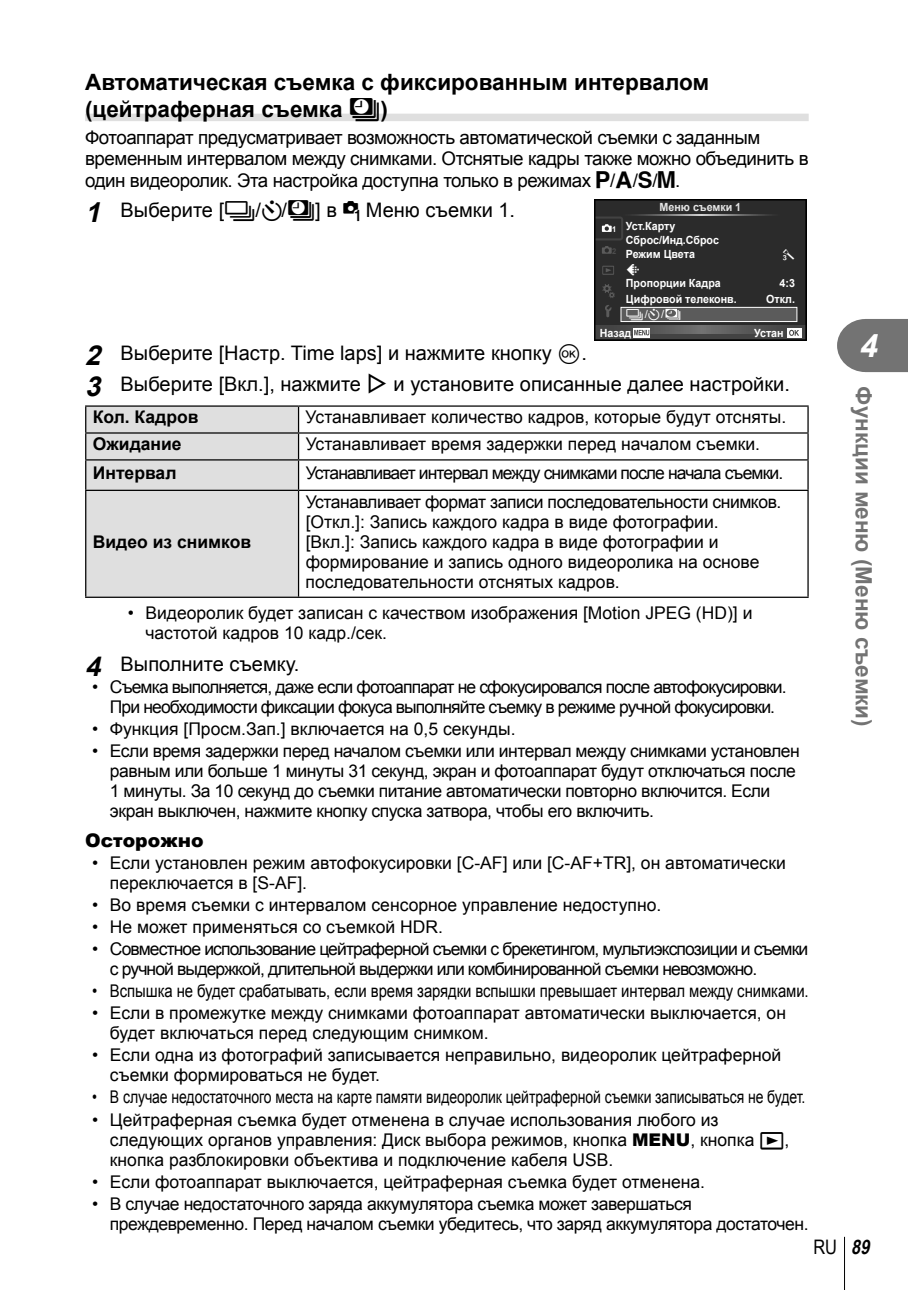
<style>
.page{position:relative;width:908px;height:1290px;background:#fff}
.page>*{position:absolute;margin:0;border:0;box-sizing:border-box;transform-origin:0 0}
.t1{font:italic 700 32.5px "Arial";color:#fff}
.t2{font:700 22.5px/27px "Arial";color:#000}
.t3{font:700 22.5px "Arial";color:#737373}
.t4{font:20px/31px "Arial";color:#000}
.t5{font:20px "Arial Narrow";color:#000}
.t6{font:18.75px/21.2px "Arial";letter-spacing:-.025em;color:#000}
.t7{font:900 18.75px "Arial";color:#000}
.t8{font:17.5px/20px "Arial";letter-spacing:-.01em;color:#000}
.t9{font:17.5px/20px "Arial";letter-spacing:-.05em;color:#000;text-align:center}
.t10{font:17.5px "Arial";letter-spacing:-.01em;color:#000;scale:.8 1}
.t11{font:17.5px "Arial";letter-spacing:-.01em;color:#000;scale:.85 1}
.t12{font:700 17.5px "Arial";color:#000}
.t13{font:700 11.25px/14.2px "Arial";color:#fff;scale:.95 1}
.t14{font:700 11.25px "Arial";color:#e6e6e6;scale:.95 1}
.t15{font:11.25px "Arial";color:#fff}
.t16{font:11.25px "Olympus 3";color:#fff}
.t17{font:11.25px "Olymp 12";color:#fff}
.t18{font:700 8px "Arial";color:#4d4d4d;scale:.95 1}
.t19{font:700 8px "Arial";color:#fff;scale:.95 1}
.s1{font-family:"Olymp";font-weight:400}
.s2{font-family:"Olympus 2"}
.s3{font-weight:700;font-style:italic;font-size:27.5px}
.s4{font-family:"Olympus 10"}
.s5{font-family:"Olymp"}
.s6{font-family:"Olymp 12"}
.s7{font-family:"Olympus 7"}
.s8{font-family:"olympus 15"}
.s9{font-family:"Olympus 1"}
.s10{font-weight:900}
.s11{font-weight:700;font-style:italic}
</style>
<div class="page">
<hr style="left:843px;top:1237px;width:1px;height:53px;background:#000">
<svg style="left:837px;top:319px;width:70px;height:53px;background:#7f7f7f"></svg>
<div style="left:85px;top:114px;width:723px;height:7px;background:#dfdfdf"></div>
<svg style="left:594px;top:199px;width:212px;height:142px;background:#373737"></svg>
<hr style="left:85px;top:405px;width:213px;height:2px;background:#000">
<hr style="left:298px;top:405px;width:510px;height:2px;background:#000">
<hr style="left:298px;top:432px;width:510px;height:2px;background:#000">
<div style="left:85px;top:406px;width:214px;height:191px;background:#dfdfdf"></div>
<svg style="left:807px;top:407px;width:1px;height:52px"></svg>
<hr style="left:85px;top:459px;width:213px;height:1px;background:#000">
<hr style="left:85px;top:460px;width:1px;height:30px;background:#000">
<hr style="left:298px;top:459px;width:510px;height:1px;background:#000">
<hr style="left:298px;top:460px;width:1px;height:30px;background:#000">
<hr style="left:807px;top:460px;width:1px;height:30px;background:#000">
<hr style="left:85px;top:490px;width:213px;height:1px;background:#000">
<hr style="left:85px;top:491px;width:1px;height:106px;background:#000">
<hr style="left:298px;top:490px;width:510px;height:1px;background:#000">
<hr style="left:298px;top:491px;width:1px;height:106px;background:#000">
<hr style="left:807px;top:491px;width:1px;height:106px;background:#000">
<hr style="left:85px;top:597px;width:723px;height:1px;background:#000">
<p class="t2" style="left:85px;top:69px;width:625px">Автоматическая съемка с фиксированным интервалом (цейтраферная съемка <span class="s1">i</span>)</p>
<p class="t6" style="left:85px;top:127px;width:724px">Фотоаппарат предусматривает возможность автоматической съемки с заданным временным интервалом между снимками. Отснятые кадры также можно объединить в один видеоролик. Эта настройка доступна только в режимах <span class="s2">P</span>/<span class="s2">A</span>/<span class="s2">S</span>/<span class="s2">M</span>.</p>
<p class="t4" style="left:85px;top:195px;width:431px"><span class="s3">1</span> Выберите [<span class="s2">j</span>/<span class="s4">Y</span>/<span class="s5">i</span>] в <span class="s6">W</span> Меню съемки 1.</p>
<p class="t14" style="left:659px;top:201px;width:87px">Меню съемки 1</p>
<p class="t13" style="left:625px;top:219px;width:99px">Уст.Карту<br>Сброс/Инд.Сброс<br>Режим Цвета</p>
<p class="t13" style="left:625px;top:276px;width:101px">Пропорции Кадра</p>
<p class="t13" style="left:599px;top:326px;width:35px">Назад</p>
<p class="t13" style="left:753px;top:326px;width:33px">Устан</p>
<p class="t19" style="left:612px;top:225px;width:6px">1</p>
<p class="t18" style="left:612px;top:247px;width:6px">2</p>
<p class="t17" style="left:782px;top:247px;width:14px">j</p>
<p class="t16" style="left:625px;top:262px;width:16px">D</p>
<p class="t13" style="left:779px;top:276px;width:18px">4:3</p>
<p class="t13" style="left:625px;top:292px;width:118px">Цифровой телеконв.</p>
<p class="t13" style="left:765px;top:292px;width:32px">Откл.</p>
<p class="t4" style="left:85px;top:338px;width:706px"><span class="s3">2</span> Выберите [Настр. Time laps] и нажмите кнопку <span class="s7">Q</span>.<br><span class="s3">3</span> Выберите [Вкл.], нажмите <span class="s8">I</span> и установите описанные далее настройки.</p>
<p class="t12" style="left:93px;top:407px;width:107px">Кол. Кадров</p>
<p class="t8" style="left:305px;top:407px;width:482px">Устанавливает количество кадров, которые будут отсняты.</p>
<p class="t12" style="left:93px;top:434px;width:90px">Ожидание</p>
<p class="t8" style="left:305px;top:434px;width:455px">Устанавливает время задержки перед началом съемки.</p>
<p class="t12" style="left:93px;top:463px;width:85px">Интервал</p>
<p class="t9" style="left:305px;top:463px;width:479px">Устанавливает интервал между снимками после начала съемки.</p>
<p class="t15" style="left:625px;top:307px;width:40px"><span class="s2">j</span>/<span class="s9">Y</span>/</p>
<p class="t8" style="left:305px;top:492px;width:477px">Устанавливает формат записи последовательности снимков. [Откл.]: Запись каждого кадра в виде фотографии.<br>[Вкл.]: Запись каждого кадра в виде фотографии и формирование и запись одного видеоролика на основе последовательности отснятых кадров.</p>
<p class="t8" style="left:145px;top:603px;width:608px;text-indent:-18px">• Видеоролик будет записан с качеством изображения [Motion JPEG (HD)] и частотой кадров 10 кадр./сек.</p>
<p class="t4" style="left:85px;top:649px;width:216px"><span class="s3">4</span> Выполните съемку.</p>
<p class="t9" style="left:92px;top:676px;width:695px">• Съемка выполняется, даже если фотоаппарат не сфокусировался после автофокусировки.<br>При необходимости фиксации фокуса выполняйте съемку в режиме ручной фокусировки.</p>
<p class="t8" style="left:92px;top:718px;width:424px">• Функция [Просм.Зап.] включается на 0,5 секунды.</p>
<p class="t8" style="left:110px;top:741px;width:691px;text-indent:-18px">• Если время задержки перед началом съемки или интервал между снимками установлен равным или больше 1 минуты 31 секунд, экран и фотоаппарат будут отключаться после 1 минуты. За 10 секунд до съемки питание автоматически повторно включится. Если экран выключен, нажмите кнопку спуска затвора, чтобы его включить.</p>
<p class="t7" style="left:85px;top:827px;width:120px">Осторожно</p>
<p class="t8" style="left:110px;top:852px;width:677px;text-indent:-18px">• Если установлен режим автофокусировки [C-AF] или [C-AF+TR], он автоматически переключается в [S-AF].</p>
<p class="t8" style="left:92px;top:894px;width:570px">• Во время съемки с интервалом сенсорное управление недоступно.</p>
<p class="t8" style="left:92px;top:917px;width:352px">• Не может применяться со съемкой HDR.</p>
<p class="t9" style="left:110px;top:939px;width:699px;text-align:left;text-indent:-18px">• Совместное использование цейтраферной съемки с брекетингом, мультиэкспозиции и съемки с ручной выдержкой, длительной выдержки или комбинированной съемки невозможно.</p>
<p class="t11" style="left:92px;top:981px;width:844px">• Вспышка не будет срабатывать, если время зарядки вспышки превышает интервал между снимками.</p>
<p class="t8" style="left:110px;top:1003px;width:677px;text-indent:-18px">• Если в промежутке между снимками фотоаппарат автоматически выключается, он будет включаться перед следующим снимком.</p>
<p class="t8" style="left:110px;top:1045px;width:672px;text-indent:-18px">• Если одна из фотографий записывается неправильно, видеоролик цейтраферной съемки формироваться не будет.</p>
<p class="t10" style="left:92px;top:1087px;width:892px">• В случае недостаточного места на карте памяти видеоролик цейтраферной съемки записываться не будет.</p>
<p class="t8" style="left:110px;top:1109px;width:680px;text-indent:-18px">• Цейтраферная съемка будет отменена в случае использования любого из следующих органов управления: Диск выбора режимов, кнопка <span class="s10">MENU</span>, кнопка <span class="s9">q</span>, кнопка разблокировки объектива и подключение кабеля USB.</p>
<p class="t8" style="left:92px;top:1171px;width:614px">• Если фотоаппарат выключается, цейтраферная съемка будет отменена.</p>
<p class="t8" style="left:110px;top:1194px;width:699px;text-indent:-18px">• В случае недостаточного заряда аккумулятора съемка может завершаться преждевременно. Перед началом съемки убедитесь, что заряд аккумулятора достаточен.</p>
<p class="t12" style="left:93px;top:532px;width:160px">Видео из снимков</p>
<h1 class="t1" style="left:859px;top:328px;width:20px">4</h1>
<p class="t3" style="left:875px;top:386px;width:342px;rotate:90deg">Функции меню (Меню съемки)</p>
<p class="t5" style="left:813px;top:1235px;width:62px">RU <span class="s11">89</span></p>
</div>
